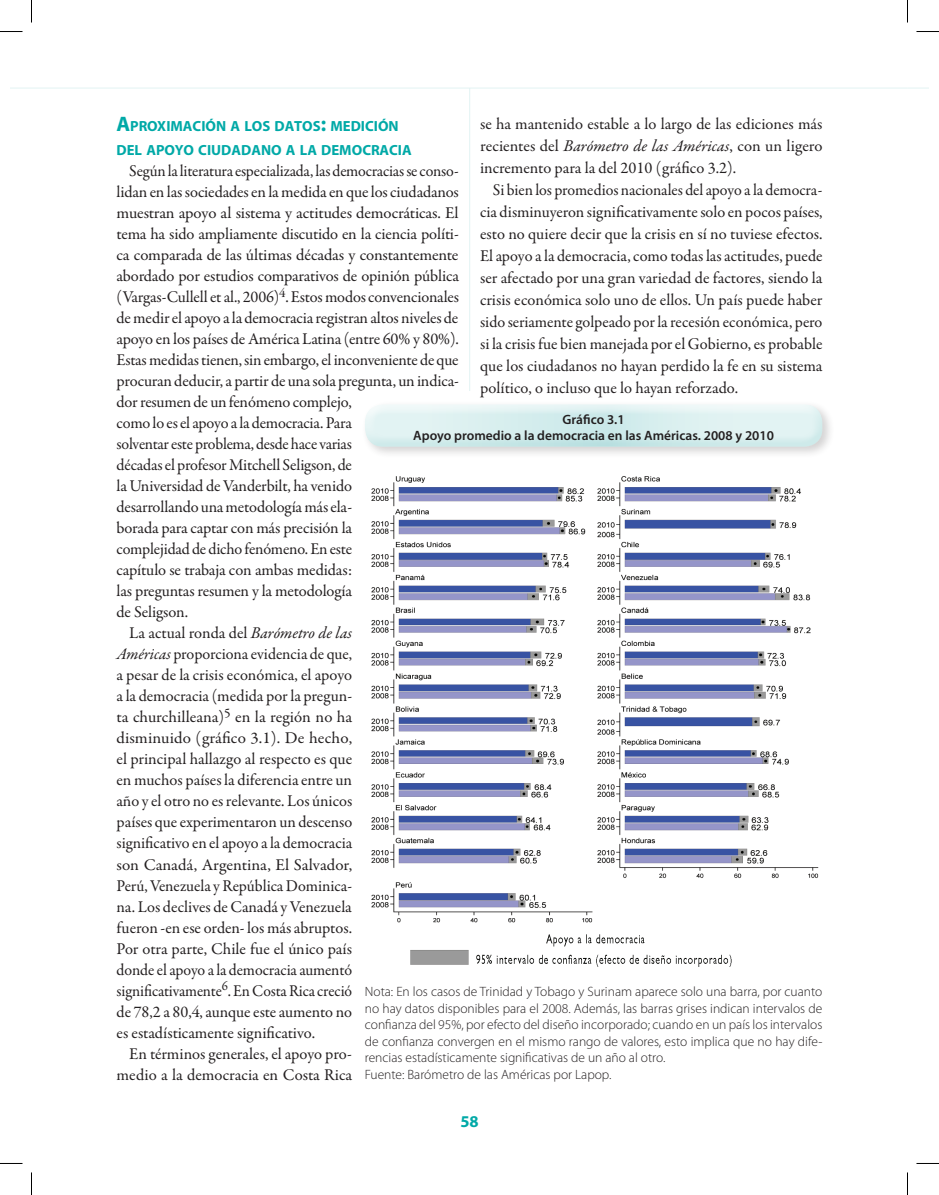
<style>
.page{position:relative;width:939px;height:1195px;background:#fff}
.page>*{position:absolute;margin:0;border:0;box-sizing:border-box;transform-origin:0 0}
._04_TXT_de_fondo{font:16.5px/21px "Garamond Premr Pro";letter-spacing:-.01em;color:#231f20;text-align:justify}
.t1{font:700 16.5px "Myriad Pro";color:#00a9a7}
._02_subtitulo_1{font:700 14.7px/24px "Myriad Pro";color:#00a9a7}
._03c_fuente_gráficos{font:300 13.5px/16.5px "Myriad Pro";color:#231f20;text-align:justify}
._03a_título_cuadros{font:600 13.5px "Myriad Pro";color:#231f20}
.s1{font-size:21px}
.s2{font-style:italic}
</style>
<div class="page">
<hr style="left:469px;top:88px;width:1px;height:989px;background:#e2f3f3">
<hr style="left:10px;top:88px;width:897px;height:1px;background:#e2f3f3">
<svg style="left:907px;top:88px;width:22px;height:1px"></svg>
<div style="left:459px;top:390px;width:21px;height:687px;background:#fff"></div>
<img style="left:371px;top:476px;width:448px;height:491px">
<div style="left:361px;top:400px;width:474px;height:59px;background:#231f20;opacity:.2"></div>
<div style="left:364px;top:403px;width:461px;height:33px;background:#f0f8f8"></div>
<div style="left:364px;top:407px;width:461px;height:42px;background:#e2f3f3;opacity:.75"></div>
<svg style="left:0;top:31px;width:22px;height:1px"></svg>
<svg style="left:916px;top:31px;width:23px;height:1px"></svg>
<svg style="left:31px;top:0;width:1px;height:23px"></svg>
<svg style="left:31px;top:1172px;width:1px;height:22px"></svg>
<svg style="left:907px;top:0;width:1px;height:23px"></svg>
<svg style="left:907px;top:1172px;width:1px;height:22px"></svg>
<p class="_02_subtitulo_1" style="left:117px;top:113px;width:297px"><span class="s1">A</span>PROXIMACIÓN A LOS DATOS<span class="s1">:</span> MEDICIÓN<br>DEL APOYO CIUDADANO A LA DEMOCRACIA</p>
<p class="_04_TXT_de_fondo" style="left:117px;top:160px;width:344px;text-align:left;text-indent:13px">Según la literatura especializada, las democracias se conso&shy;lidan en las sociedades en la medida en que los ciudadanos muestran apoyo al sistema y actitudes democráticas. El tema ha sido ampliamente discutido en la ciencia políti&shy;ca comparada de las últimas décadas y constantemente abordado por estudios comparativos de opinión pública (Vargas-Cullell et al., 2006)<sup>4</sup>. Estos modos convencionales de medir el apoyo a la democracia registran altos niveles de apoyo en los países de América Latina (entre 60% y 80%).<br>Estas medidas tienen, sin embargo, el inconveniente de que procuran deducir, a partir de una sola pregunta, un indica&shy;dor resumen de un fenómeno complejo,<br>como lo es el apoyo a la democracia. Para<br>solventar este problema, desde hace varias<br>décadas el profesor Mitchell Seligson, de<br>la Universidad de Vanderbilt, ha venido<br>desarrollando una metodología más ela-<br>borada para captar con más precisión la<br>complejidad de dicho fenómeno. En este<br>capítulo se trabaja con ambas medidas:<br>las preguntas resumen y la metodología<br>de Seligson.</p>
<p class="_04_TXT_de_fondo" style="left:117px;top:622px;width:237px;text-indent:13px">La actual ronda del <span class="s2">Barómetro de las Américas</span> proporciona evidencia de que, a pesar de la crisis económica, el apoyo a la democracia (medida por la pregun&shy;ta churchilleana)<sup>5</sup> en la región no ha disminuido (gráfico 3.1). De hecho, el principal hallazgo al respecto es que en muchos países la diferencia entre un año y el otro no es relevante. Los únicos países que experimentaron un descenso significativo en el apoyo a la democracia son Canadá, Argentina, El Salvador, Perú, Venezuela y República Dominica&shy;na. Los declives de Canadá y Venezuela fueron -en ese orden- los más abruptos.<br>Por otra parte, Chile fue el único país donde el apoyo a la democracia aumentó significativamente<sup>6</sup>. En Costa Rica creció de 78,2 a 80,4, aunque este aumento no es estadísticamente significativo.</p>
<p class="_04_TXT_de_fondo" style="left:117px;top:1042px;width:237px;text-align:right">En términos generales, el apoyo pro&shy;medio a la democracia en Costa Rica</p>
<p class="_04_TXT_de_fondo" style="left:480px;top:113px;width:344px;line-height:22px">se ha mantenido estable a lo largo de las ediciones más recientes del <span class="s2">Barómetro de las Américas</span>, con un ligero incremento para la del 2010 (gráfico 3.2).</p>
<p class="_04_TXT_de_fondo" style="left:480px;top:179px;width:344px;line-height:22px;text-indent:13px">Si bien los promedios nacionales del apoyo a la democra&shy;cia disminuyeron significativamente solo en pocos países, esto no quiere decir que la crisis en sí no tuviese efectos.<br>El apoyo a la democracia, como todas las actitudes, puede ser afectado por una gran variedad de factores, siendo la crisis económica solo uno de ellos. Un país puede haber sido seriamente golpeado por la recesión económica, pero si la crisis fue bien manejada por el Gobierno, es probable que los ciudadanos no hayan perdido la fe en su sistema político, o incluso que lo hayan reforzado.</p>
<p class="_03a_título_cuadros" style="left:563px;top:410px;width:64px">Gráfico 3.1</p>
<p class="_03a_título_cuadros" style="left:413px;top:427px;width:362px">Apoyo promedio a la democracia en las Américas. 2008 y 2010</p>
<p class="_03c_fuente_gráficos" style="left:365px;top:983px;width:459px">Nota: En los casos de Trinidad y Tobago y Surinam aparece solo una barra, por cuanto no hay datos disponibles para el 2008. Además, las barras grises indican intervalos de confianza del 95%, por efecto del diseño incorporado; cuando en un país los intervalos de confianza convergen en el mismo rango de valores, esto implica que no hay dife&shy;rencias estadísticamente significativas de un año al otro.</p>
<p class="_03c_fuente_gráficos" style="left:365px;top:1065px;width:248px">Fuente: Barómetro de las Américas por Lapop.</p>
<p class="t1" style="left:460px;top:1110px;width:20px">58</p>
</div>
